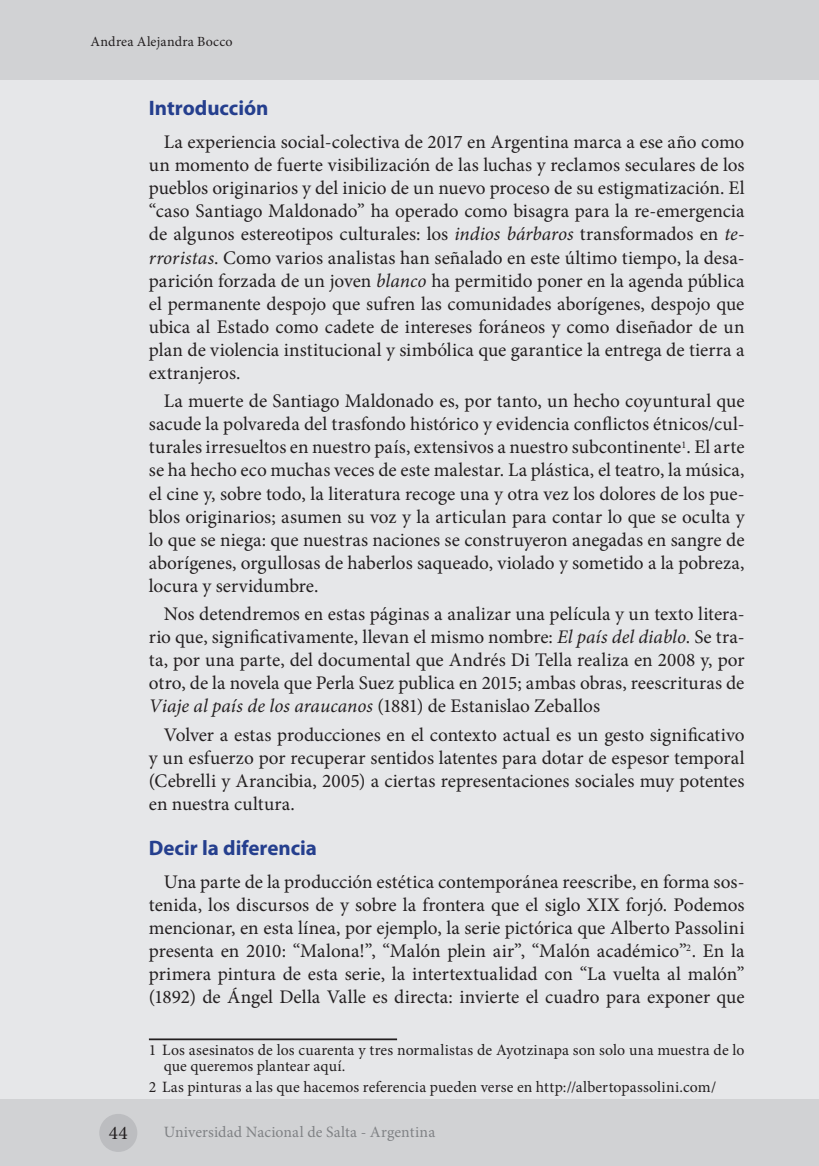
<style>
.page{position:relative;width:819px;height:1166px;background:#fff}
.page>*{position:absolute;margin:0;border:0;box-sizing:border-box;transform-origin:0 0}
.t1{font:700 21px "Myriad Pro";color:#253f8e}
.t2{font:19.25px/23.1px "Minion Pro";color:#231f20;text-align:justify}
.t3{font:15.75px/15.8px "Minion Pro";letter-spacing:.005em;color:#231f20}
.t4{font:15.75px "Minion Pro";letter-spacing:.005em;color:#808285}
.t5{font:14px "Minion Pro";letter-spacing:.015em;color:#231f20}
.s1{font-style:italic}
</style>
<div class="page">
<div style="left:0;top:79px;width:819px;height:1027px;background:#e6e7e9"></div>
<div style="left:0;top:1099px;width:819px;height:67px;background:#d1d2d4"></div>
<div style="left:99px;top:1114px;width:38px;height:38px;background:#bcbdc0;border-radius:50%"></div>
<div style="left:0;top:0;width:819px;height:79px;background:#d1d2d4"></div>
<hr style="left:149px;top:1038px;width:248px;height:2px;background:#231f20">
<p class="t5" style="left:90px;top:33px;width:144px">Andrea Alejandra Bocco</p>
<p class="t2" style="left:109px;top:1121px;width:20px">44</p>
<p class="t1" style="left:149px;top:94px;width:121px">Introducción</p>
<p class="t2" style="left:149px;top:130px;width:597px;text-indent:15px">La experiencia social-colectiva de 2017 en Argentina marca a ese año como un momento de fuerte visibilización de las luchas y reclamos seculares de los pueblos originarios y del inicio de un nuevo proceso de su estigmatización. El “caso Santiago Maldonado” ha operado como bisagra para la re-emergencia de algunos estereotipos culturales: los <span class="s1">indios bárbaros</span> transformados en <span class="s1">te&shy;rroristas</span>. Como varios analistas han señalado en este último tiempo, la desa&shy;parición forzada de un joven <span class="s1">blanco</span> ha permitido poner en la agenda pública el permanente despojo que sufren las comunidades aborígenes, despojo que ubica al Estado como cadete de intereses foráneos y como diseñador de un plan de violencia institucional y simbólica que garantice la entrega de tierra a extranjeros.</p>
<p class="t2" style="left:149px;top:389px;width:597px;text-indent:15px">La muerte de Santiago Maldonado es, por tanto, un hecho coyuntural que sacude la polvareda del trasfondo histórico y evidencia conflictos étnicos/cul&shy;turales irresueltos en nuestro país, extensivos a nuestro subcontinente<sup>1</sup>. El arte se ha hecho eco muchas veces de este malestar. La plástica, el teatro, la música, el cine y, sobre todo, la literatura recoge una y otra vez los dolores de los pue&shy;blos originarios; asumen su voz y la articulan para contar lo que se oculta y lo que se niega: que nuestras naciones se construyeron anegadas en sangre de aborígenes, orgullosas de haberlos saqueado, violado y sometido a la pobreza, locura y servidumbre.</p>
<p class="t2" style="left:149px;top:602px;width:597px;text-indent:15px">Nos detendremos en estas páginas a analizar una película y un texto litera&shy;rio que, significativamente, llevan el mismo nombre: <span class="s1">El país del diablo</span>. Se tra&shy;ta, por una parte, del documental que Andrés Di Tella realiza en 2008 y, por otro, de la novela que Perla Suez publica en 2015; ambas obras, reescrituras de <span class="s1">Viaje al país de los araucanos</span> (1881) de Estanislao Zeballos</p>
<p class="t2" style="left:149px;top:723px;width:597px;text-indent:15px">Volver a estas producciones en el contexto actual es un gesto significativo y un esfuerzo por recuperar sentidos latentes para dotar de espesor temporal (Cebrelli y Arancibia, 2005) a ciertas representaciones sociales muy potentes en nuestra cultura.</p>
<p class="t1" style="left:149px;top:834px;width:170px">Decir la diferencia</p>
<p class="t2" style="left:149px;top:870px;width:597px;text-indent:15px">Una parte de la producción estética contemporánea reescribe, en forma sos&shy;tenida, los discursos de y sobre la frontera que el siglo XIX forjó. Podemos mencionar, en esta línea, por ejemplo, la serie pictórica que Alberto Passolini presenta en 2010: “Malona!”, “Malón plein air”, “Malón académico”<sup>2</sup>. En la primera pintura de esta serie, la intertextualidad con “La vuelta al malón” (1892) de Ángel Della Valle es directa: invierte el cuadro para exponer que</p>
<p class="t3" style="left:164px;top:1042px;width:582px;text-indent:-15px">1 Los asesinatos de los cuarenta y tres normalistas de Ayotzinapa son solo una muestra de lo que queremos plantear aquí.</p>
<p class="t3" style="left:149px;top:1079px;width:569px">2 Las pinturas a las que hacemos referencia pueden verse en http://albertopassolini.com/</p>
<p class="t4" style="left:164px;top:1122px;width:273px">Universidad Nacional de Salta - Argentina</p>
</div>
